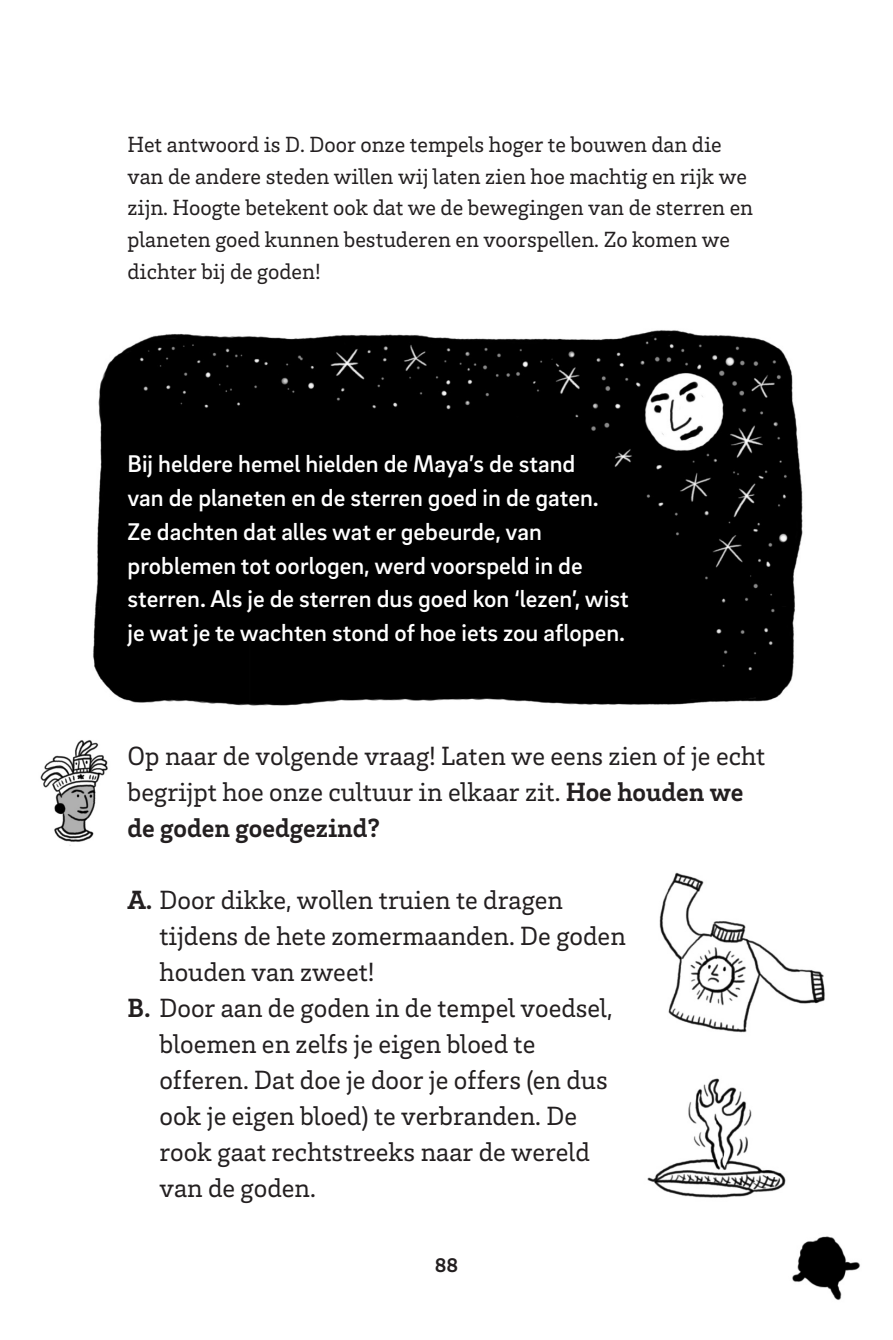
<style>
.page{position:relative;width:893px;height:1340px;background:#fff}
.page>*{position:absolute;margin:0;border:0;box-sizing:border-box;transform-origin:0 0}
.BODY{font:27px/36px "Brix Slab";color:#231f20}
.body_kadertekst{font:500 24.75px/33.8px "Brix Sans";color:#fff}
.VOETNOOT{font:22.5px/31.5px "Brix Slab";color:#231f20}
.t1{font:700 20.25px "Brix Slab";color:#231f20}
.s1{font-weight:700}
</style>
<div class="page">
<img style="left:40px;top:740px;width:68px;height:106px">
<img style="left:93px;top:330px;width:710px;height:376px">
<img style="left:647px;top:1078px;width:139px;height:120px">
<img style="left:659px;top:872px;width:166px;height:161px">
<img style="left:792px;top:1236px;width:68px;height:64px">
<p class="VOETNOOT" style="left:128px;top:128px;width:627px">Het antwoord is D. Door onze tempels hoger te bouwen dan die van de andere steden willen wij laten zien hoe machtig en rijk we zijn. Hoogte betekent ook dat we de bewegingen van de sterren en planeten goed kunnen bestuderen en voorspellen. Zo komen we dichter bij de goden!</p>
<p class="body_kadertekst" style="left:128px;top:446px;width:502px">Bij heldere hemel hielden de Maya’s de stand<br>van de planeten en de sterren goed in de gaten.<br>Ze dachten dat alles wat er gebeurde, van problemen tot oorlogen, werd voorspeld in de sterren. Als je de sterren dus goed kon ‘lezen’, wist je wat je te wachten stond of hoe iets zou aflopen.</p>
<p class="BODY" style="left:128px;top:736px;width:639px">Op naar de volgende vraag! Laten we eens zien of je echt begrijpt hoe onze cultuur in elkaar zit. <span class="s1">Hoe houden we de goden goedgezind?</span></p>
<p class="BODY" style="left:159px;top:880px;width:468px;text-indent:-32px"><span class="s1">A.</span> Door dikke, wollen truien te dragen tijdens de hete zomermaanden. De goden houden van zweet!</p>
<p class="BODY" style="left:159px;top:988px;width:455px;text-indent:-32px"><span class="s1">B.</span> Door aan de goden in de tempel voedsel, bloemen en zelfs je eigen bloed te offeren. Dat doe je door je offers (en dus ook je eigen bloed) te verbranden. De rook gaat rechtstreeks naar de wereld van de goden.</p>
<p class="t1" style="left:435px;top:1251px;width:25px">88</p>
</div>
